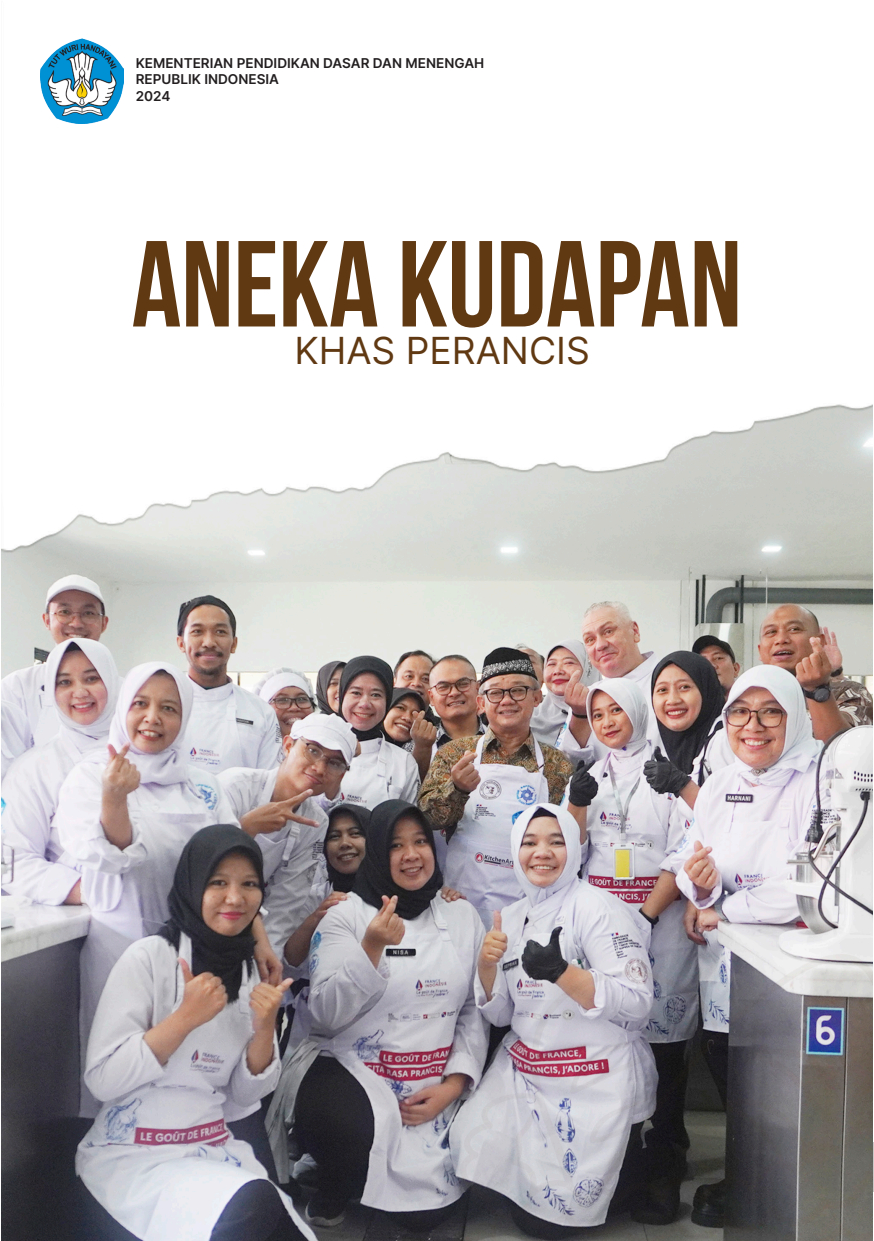
<style>
.page{position:relative;width:874px;height:1241px;background:#fff}
.page>*{position:absolute;margin:0;border:0;box-sizing:border-box;transform-origin:0 0}
.t1{font:700 121.98px "Bebas Neue";color:#603913}
.t2{font:37.27px "Inter";color:#603913}
.t3{font:600 13.47px/16.3px "Inter";color:#231f20}
</style>
<div class="page">
<img style="left:1px;top:123px;width:871px;height:1117px">
<img style="left:40px;top:38px;width:84px;height:85px">
<p class="t3" style="left:136px;top:55px;width:350px">KEMENTERIAN PENDIDIKAN DASAR DAN MENENGAH<br>REPUBLIK INDONESIA<br>2024</p>
<p class="t1" style="left:132px;top:217px;width:611px">ANEKA KUDAPAN</p>
<p class="t2" style="left:294px;top:323px;width:297px">KHAS PERANCIS</p>
</div>
